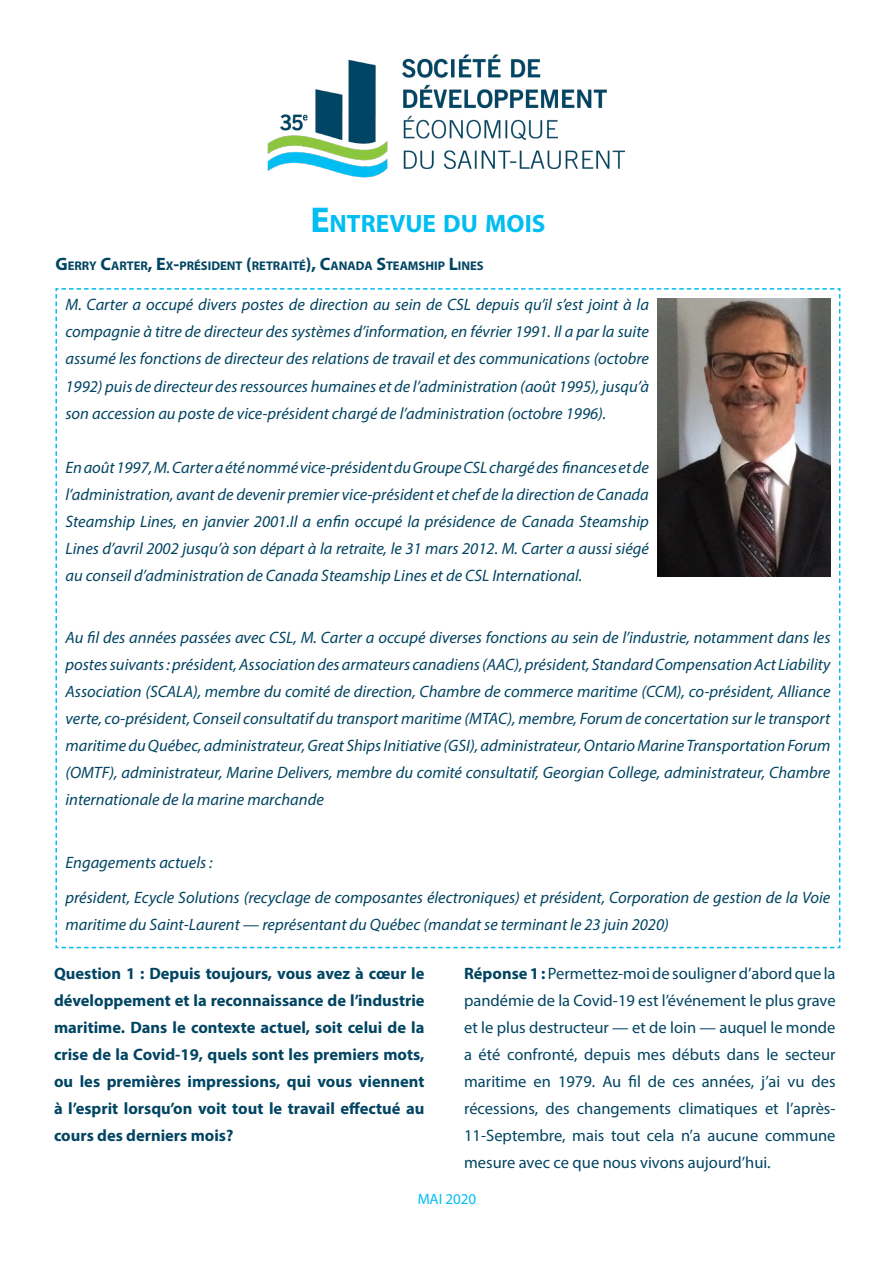
<style>
.page{position:relative;width:893px;height:1263px;background:#fff}
.page>*{position:absolute;margin:0;border:0;box-sizing:border-box;transform-origin:0 0}
.t1{font:700 25.2px "Myriad Pro";color:#00bdf2}
.t2{font:italic 16.5px/27px "Myriad Pro";color:#004462;text-align:justify}
.t3{font:16.5px/27px "Myriad Pro";color:#004462;text-align:justify}
.t4{font:700 16.5px/27px "Myriad Pro";color:#004563;text-align:justify}
.t5{font:15px "Myriad Pro";color:#00bdf2}
.t6{font:700 12.6px "Myriad Pro";color:#004563}
.s1{font-size:36px}
.s2{font-size:18px}
.s3{font-weight:700}
</style>
<div class="page">
<img style="left:267px;top:54px;width:359px;height:124px">
<svg style="left:55px;top:288px;width:786px;height:661px"></svg>
<img style="left:658px;top:298px;width:172px;height:279px">
<p class="t1" style="left:310px;top:207px;width:237px"><span class="s1">E</span>NTREVUE DU MOIS</p>
<p class="t6" style="left:55px;top:257px;width:430px"><span class="s2">G</span>ERRY <span class="s2">C</span>ARTER<span class="s2">, E</span>X<span class="s2">-</span>PRÉSIDENT <span class="s2">(</span>RETRAITÉ<span class="s2">), C</span>ANADA <span class="s2">S</span>TEAMSHIP <span class="s2">L</span>INES</p>
<p class="t2" style="left:65px;top:291px;width:585px">M. Carter a occupé divers postes de direction au sein de CSL depuis qu’il s’est joint à la compagnie à titre de directeur des systèmes d’information, en février 1991. Il a par la suite assumé les fonctions de directeur des relations de travail et des communications (octobre 1992) puis de directeur des ressources humaines et de l’administration (août 1995), jusqu’à son accession au poste de vice-président chargé de l’administration (octobre 1996).</p>
<p class="t2" style="left:65px;top:453px;width:585px">En août 1997, M. Carter a été nommé vice-président du Groupe CSL chargé des finances et de l’administration, avant de devenir premier vice-président et chef de la direction de Canada Steamship Lines, en janvier 2001.Il a enfin occupé la présidence de Canada Steamship Lines d’avril 2002 jusqu’à son départ à la retraite, le 31 mars 2012. M. Carter a aussi siégé au conseil d’administration de Canada Steamship Lines et de CSL International.</p>
<p class="t2" style="left:65px;top:624px;width:766px">Au fil des années passées avec CSL, M. Carter a occupé diverses fonctions au sein de l’industrie, notamment dans les postes suivants : président, Association des armateurs canadiens (AAC), président, Standard Compensation Act Liability Association (SCALA), membre du comité de direction, Chambre de commerce maritime (CCM), co-président, Alliance verte, co-président, Conseil consultatif du transport maritime (MTAC), membre, Forum de concertation sur le transport maritime du Québec, administrateur, Great Ships Initiative (GSI), administrateur, Ontario Marine Transportation Forum (OMTF), administrateur, Marine Delivers, membre du comité consultatif, Georgian College, administrateur, Chambre internationale de la marine marchande</p>
<p class="t2" style="left:65px;top:848px;width:149px">Engagements actuels :</p>
<p class="t2" style="left:65px;top:884px;width:766px">président, Ecycle Solutions (recyclage de composantes électroniques) et président, Corporation de gestion de la Voie maritime du Saint-Laurent — représentant du Québec (mandat se terminant le 23 juin 2020)</p>
<p class="t4" style="left:54px;top:959px;width:372px">Question 1 : Depuis toujours, vous avez à cœur le développement et la reconnaissance de l’industrie maritime. Dans le contexte actuel, soit celui de la crise de la Covid-19, quels sont les premiers mots, ou les premières impressions, qui vous viennent à l’esprit lorsqu’on voit tout le travail effectué au cours des derniers mois?</p>
<p class="t3" style="left:464px;top:960px;width:373px"><span class="s3">Réponse 1 :</span> Permettez-moi de souligner d’abord que la pandémie de la Covid-19 est l’événement le plus grave et le plus destructeur — et de loin — auquel le monde a été confronté, depuis mes débuts dans le secteur maritime en 1979. Au fil de ces années, j’ai vu des récessions, des changements climatiques et l’après-11-Septembre, mais tout cela n’a aucune commune mesure avec ce que nous vivons aujourd’hui.</p>
<p class="t5" style="left:418px;top:1190px;width:60px">MAI 2020</p>
</div>
